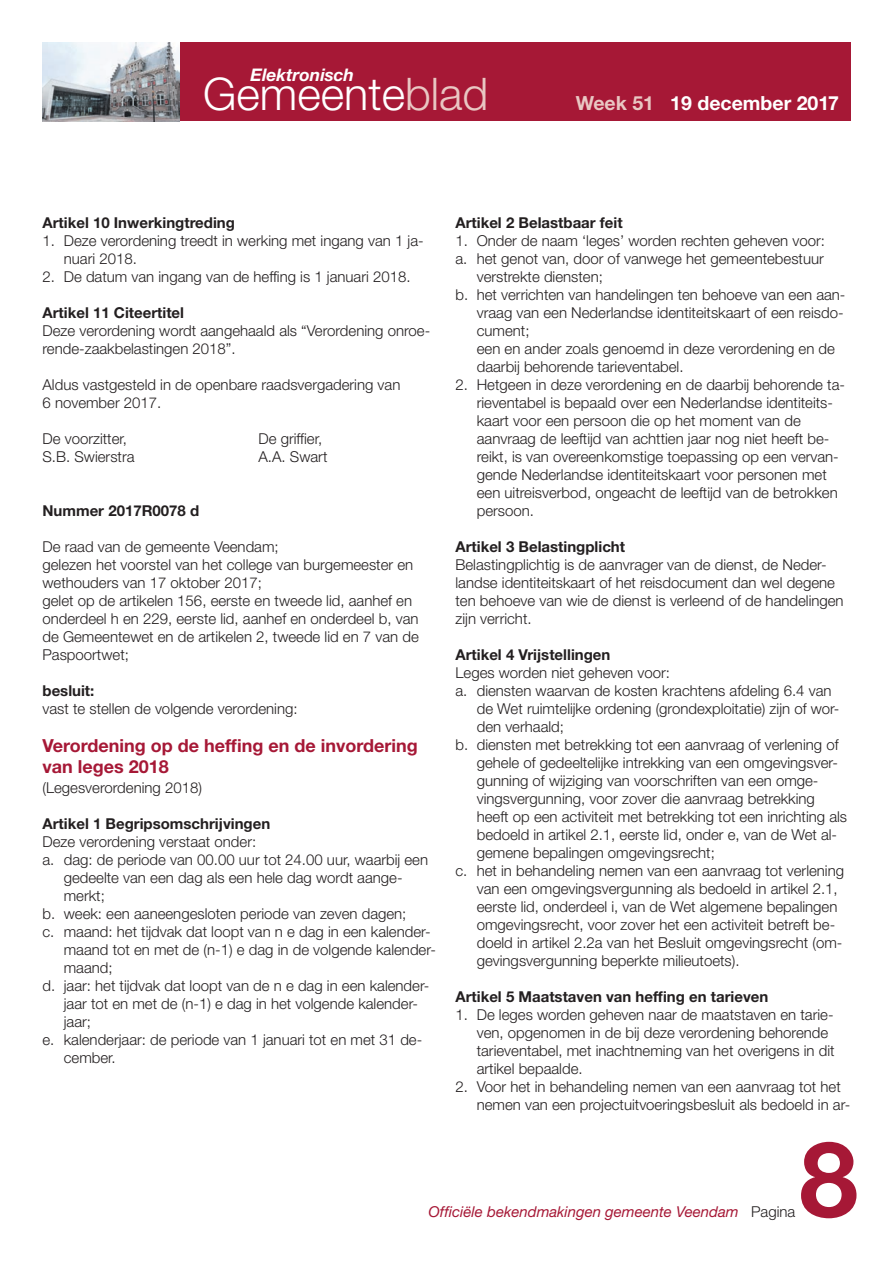
<style>
.page{position:relative;width:893px;height:1263px;background:#fff}
.page>*{position:absolute;margin:0;border:0;box-sizing:border-box;transform-origin:0 0}
.t1{font:700 105px "Helvetica Neue LT Std";color:#a61836}
.t2{font:300 45px "Helvetica Neue LT Std";color:#fff}
.t3{font:700 19.5px "Helvetica Neue LT Std";color:#fff}
.t4{font:700 18px/21.6px "Helvetica Neue LT Std";color:#a61836}
.t5{font:italic 700 17.4px "Helvetica Neue LT Std";color:#fff}
.t6{font:300 15px/18px "Helvetica Neue LT Std";color:#231f20}
.t7{font:700 15px "Helvetica Neue LT Std";color:#231f20}
.t8{font:italic 15px "Helvetica Neue LT Std";color:#a61836}
.s1{color:#e9c7c3}
.s2{font-weight:300;font-style:normal;color:#231f20}
</style>
<div class="page">
<div style="left:43px;top:43px;width:807px;height:78px;background:#a61836"></div>
<img style="left:43px;top:43px;width:137px;height:78px">
<p class="t5" style="left:250px;top:68px;width:105px">Elektronisch</p>
<h2 class="t2" style="left:203px;top:78px;width:287px">Gemeente<span class="s1">blad</span></h2>
<h3 class="t3" style="left:576px;top:97px;width:265px"><span class="s1">Week 51</span> 19 december 2017</h3>
<p class="t7" style="left:43px;top:217px;width:194px">Artikel 10 Inwerkingtreding</p>
<p class="t6" style="left:64px;top:233px;width:361px;text-indent:-21px">1. Deze verordening treedt in werking met ingang van 1 ja&shy;nuari 2018.</p>
<p class="t6" style="left:43px;top:269px;width:370px">2. De datum van ingang van de heffing is 1 januari 2018.</p>
<p class="t7" style="left:43px;top:307px;width:143px">Artikel 11 Citeertitel</p>
<p class="t6" style="left:43px;top:323px;width:389px">Deze verordening wordt aangehaald als “Verordening onroe&shy;rende-zaakbelastingen 2018”.</p>
<p class="t6" style="left:43px;top:377px;width:359px">Aldus vastgesteld in de openbare raadsvergadering van<br>6 november 2017.</p>
<p class="t6" style="left:43px;top:431px;width:86px">De voorzitter,</p>
<p class="t6" style="left:259px;top:431px;width:65px">De griffier,</p>
<p class="t6" style="left:43px;top:449px;width:93px">S.B. Swierstra</p>
<p class="t6" style="left:259px;top:449px;width:70px">A.A. Swart</p>
<p class="t7" style="left:43px;top:505px;width:158px">Nummer 2017R0078 d</p>
<p class="t6" style="left:43px;top:539px;width:378px">De raad van de gemeente Veendam;<br>gelezen het voorstel van het college van burgemeester en wethouders van 17 oktober 2017;<br>gelet op de artikelen 156, eerste en tweede lid, aanhef en onderdeel h en 229, eerste lid, aanhef en onderdeel b, van de Gemeentewet en de artikelen 2, tweede lid en 7 van de Paspoortwet;</p>
<p class="t7" style="left:43px;top:685px;width:53px">besluit:</p>
<p class="t6" style="left:43px;top:701px;width:257px">vast te stellen de volgende verordening:</p>
<p class="t4" style="left:43px;top:736px;width:377px">Verordening op de heffing en de invordering van leges 2018</p>
<p class="t6" style="left:43px;top:780px;width:161px">(Legesverordening 2018)</p>
<p class="t7" style="left:43px;top:818px;width:229px">Artikel 1 Begripsomschrijvingen</p>
<p class="t6" style="left:43px;top:834px;width:215px">Deze verordening verstaat onder:</p>
<p class="t6" style="left:43px;top:852px;width:387px">a. dag: de periode van 00.00 uur tot 24.00 uur, waarbij een</p>
<p class="t6" style="left:64px;top:870px;width:340px">gedeelte van een dag als een hele dag wordt aange-</p>
<p class="t6" style="left:64px;top:888px;width:43px">merkt;</p>
<p class="t6" style="left:43px;top:906px;width:365px">b. week: een aaneengesloten periode van zeven dagen;</p>
<p class="t6" style="left:43px;top:924px;width:390px">c. maand: het tijdvak dat loopt van n e dag in een kalender-</p>
<p class="t6" style="left:64px;top:942px;width:374px">maand tot en met de (n-1) e dag in de volgende kalender-</p>
<p class="t6" style="left:64px;top:960px;width:50px">maand;</p>
<p class="t6" style="left:43px;top:978px;width:388px">d. jaar: het tijdvak dat loopt van de n e dag in een kalender-</p>
<p class="t6" style="left:64px;top:996px;width:356px">jaar tot en met de (n-1) e dag in het volgende kalender-</p>
<p class="t6" style="left:64px;top:1014px;width:29px">jaar;</p>
<p class="t6" style="left:43px;top:1032px;width:381px">e. kalenderjaar: de periode van 1 januari tot en met 31 de-</p>
<p class="t6" style="left:64px;top:1050px;width:53px">cember.</p>
<p class="t7" style="left:455px;top:217px;width:169px">Artikel 2 Belastbaar feit</p>
<p class="t6" style="left:455px;top:233px;width:371px">1. Onder de naam ‘leges’ worden rechten geheven voor:</p>
<p class="t6" style="left:455px;top:251px;width:370px">a. het genot van, door of vanwege het gemeentebestuur</p>
<p class="t6" style="left:477px;top:269px;width:128px">verstrekte diensten;</p>
<p class="t6" style="left:455px;top:287px;width:391px">b. het verrichten van handelingen ten behoeve van een aan-</p>
<p class="t6" style="left:477px;top:305px;width:368px">vraag van een Nederlandse identiteitskaart of een reisdo-</p>
<p class="t6" style="left:477px;top:323px;width:54px">cument;</p>
<p class="t6" style="left:477px;top:341px;width:360px">een en ander zoals genoemd in deze verordening en de</p>
<p class="t6" style="left:477px;top:359px;width:208px">daarbij behorende tarieventabel.</p>
<p class="t6" style="left:477px;top:377px;width:370px;text-indent:-21px">2. Hetgeen in deze verordening en de daarbij behorende ta&shy;rieventabel is bepaald over een Nederlandse identiteits&shy;kaart voor een persoon die op het moment van de aanvraag de leeftijd van achttien jaar nog niet heeft be&shy;reikt, is van overeenkomstige toepassing op een vervan&shy;gende Nederlandse identiteitskaart voor personen met een uitreisverbod, ongeacht de leeftijd van de betrokken persoon.</p>
<p class="t7" style="left:455px;top:541px;width:171px">Artikel 3 Belastingplicht</p>
<p class="t6" style="left:455px;top:557px;width:390px">Belastingplichtig is de aanvrager van de dienst, de Neder&shy;landse identiteitskaart of het reisdocument dan wel degene ten behoeve van wie de dienst is verleend of de handelingen zijn verricht.</p>
<p class="t7" style="left:455px;top:649px;width:156px">Artikel 4 Vrijstellingen</p>
<p class="t6" style="left:455px;top:665px;width:216px">Leges worden niet geheven voor:</p>
<p class="t6" style="left:455px;top:683px;width:378px">a. diensten waarvan de kosten krachtens afdeling 6.4 van</p>
<p class="t6" style="left:477px;top:701px;width:364px">de Wet ruimtelijke ordening (grondexploitatie) zijn of wor-</p>
<p class="t6" style="left:477px;top:719px;width:89px">den verhaald;</p>
<p class="t6" style="left:455px;top:737px;width:385px">b. diensten met betrekking tot een aanvraag of verlening of</p>
<p class="t6" style="left:477px;top:755px;width:363px">gehele of gedeeltelijke intrekking van een omgevingsver-</p>
<p class="t6" style="left:477px;top:773px;width:343px">gunning of wijziging van voorschriften van een omge-</p>
<p class="t6" style="left:477px;top:791px;width:340px">vingsvergunning, voor zover die aanvraag betrekking</p>
<p class="t6" style="left:477px;top:809px;width:372px">heeft op een activiteit met betrekking tot een inrichting als</p>
<p class="t6" style="left:477px;top:827px;width:362px">bedoeld in artikel 2.1, eerste lid, onder e, van de Wet al-</p>
<p class="t6" style="left:477px;top:845px;width:240px">gemene bepalingen omgevingsrecht;</p>
<p class="t6" style="left:455px;top:863px;width:390px">c. het in behandeling nemen van een aanvraag tot verlening</p>
<p class="t6" style="left:477px;top:881px;width:362px">van een omgevingsvergunning als bedoeld in artikel 2.1,</p>
<p class="t6" style="left:477px;top:899px;width:362px">eerste lid, onderdeel i, van de Wet algemene bepalingen</p>
<p class="t6" style="left:477px;top:917px;width:360px">omgevingsrecht, voor zover het een activiteit betreft be-</p>
<p class="t6" style="left:477px;top:935px;width:367px">doeld in artikel 2.2a van het Besluit omgevingsrecht (om-</p>
<p class="t6" style="left:477px;top:953px;width:264px">gevingsvergunning beperkte milieutoets).</p>
<p class="t7" style="left:455px;top:991px;width:314px">Artikel 5 Maatstaven van heffing en tarieven</p>
<p class="t6" style="left:477px;top:1007px;width:359px;text-indent:-21px">1. De leges worden geheven naar de maatstaven en tarie&shy;ven, opgenomen in de bij deze verordening behorende tarieventabel, met inachtneming van het overigens in dit artikel bepaalde.</p>
<p class="t6" style="left:477px;top:1079px;width:375px;text-indent:-21px">2. Voor het in behandeling nemen van een aanvraag tot het nemen van een projectuitvoeringsbesluit als bedoeld in ar-</p>
<h1 class="t1" style="left:800px;top:1142px;width:60px">8</h1>
<p class="t8" style="left:429px;top:1206px;width:368px">Officiële bekendmakingen gemeente Veendam <span class="s2">Pagina</span></p>
</div>
